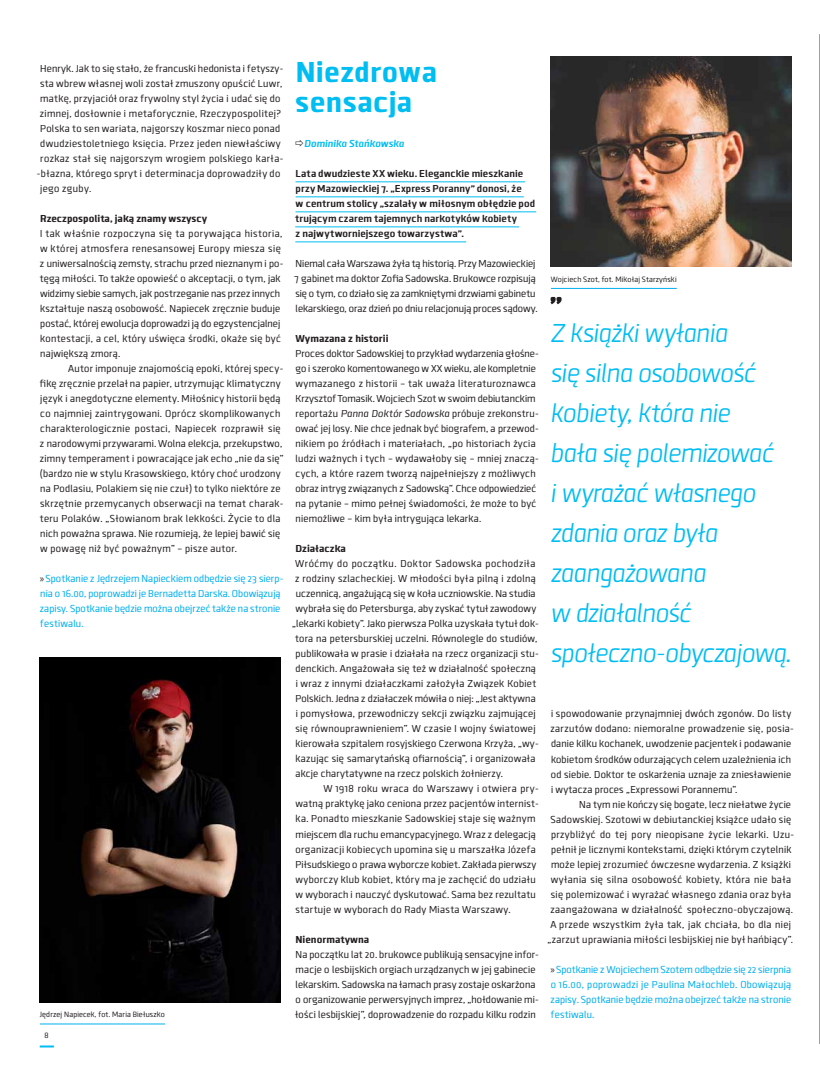
<style>
.page{position:relative;width:820px;height:1078px;background:#fff}
.page>*{position:absolute;margin:0;border:0;box-sizing:border-box;transform-origin:0 0}
.t1{font:800 30px/30px "Clio";letter-spacing:.01em;color:#00bdf2}
.t2{font:italic 300 27px/40px "Clio";letter-spacing:-.03em;color:#00bdf2}
.t3{font:10.5px/15px "Clio";letter-spacing:.005em;color:#231f20}
.t4{font:10.5px/15px "Clio";letter-spacing:-.01em;color:#00aeef}
.t5{font:700 10.5px/15px "Clio";letter-spacing:-.005em;color:#231f20}
.t6{font:10.5px/15px "Clio";letter-spacing:-.015em;color:#231f20}
.t7{font:800 10.5px "Clio";color:#231f20}
.t8{font:10.5px "Clio";letter-spacing:.03em;color:#231f20}
.t9{font:italic 700 10.5px "Clio";letter-spacing:-.015em;color:#00bdf2}
.t10{font:8px "Clio";color:#231f20}
.s1{font-family:"Myriad Pro";color:#231f20}
.s2{font-style:italic}
</style>
<div class="page">
<hr style="left:819px;top:34px;width:1px;height:1009px;background:#231f20">
<svg style="left:40px;top:1045px;width:14px;height:2px"></svg>
<hr style="left:295px;top:181px;width:230px;height:1px;background:#00bdf2">
<hr style="left:295px;top:196px;width:228px;height:1px;background:#00bdf2">
<hr style="left:295px;top:211px;width:241px;height:1px;background:#00bdf2">
<hr style="left:295px;top:226px;width:224px;height:1px;background:#00bdf2">
<hr style="left:295px;top:241px;width:171px;height:1px;background:#00bdf2">
<img style="left:550px;top:57px;width:241px;height:210px">
<svg style="left:550px;top:297px;width:11px;height:7px"></svg>
<img style="left:40px;top:657px;width:241px;height:345px">
<hr style="left:40px;top:1023px;width:125px;height:1px;background:#00aeef">
<hr style="left:550px;top:288px;width:126px;height:1px;background:#00aeef">
<p class="t3" style="left:40px;top:61px;width:245px">Henryk. Jak to się stało, że francuski hedonista i fetyszy-</p>
<p class="t3" style="left:40px;top:76px;width:244px">sta wbrew własnej woli został zmuszony opuścić Luwr,</p>
<p class="t3" style="left:40px;top:91px;width:242px">matkę, przyjaciół oraz frywolny styl życia i udać się do</p>
<p class="t3" style="left:40px;top:106px;width:243px">zimnej, dosłownie i metaforycznie, Rzeczypospolitej?</p>
<p class="t3" style="left:40px;top:121px;width:242px">Polska to sen wariata, najgorszy koszmar nieco ponad</p>
<p class="t3" style="left:40px;top:136px;width:242px">dwudziestoletniego księcia. Przez jeden niewłaściwy</p>
<p class="t3" style="left:40px;top:151px;width:245px">rozkaz stał się najgorszym wrogiem polskiego karła-</p>
<p class="t3" style="left:37px;top:166px;width:245px">-błazna, którego spryt i determinacja doprowadziły do</p>
<p class="t3" style="left:40px;top:181px;width:53px">jego zguby.</p>
<p class="t7" style="left:40px;top:212px;width:168px">Rzeczpospolita, jaką znamy wszyscy</p>
<p class="t3" style="left:40px;top:226px;width:245px">I tak właśnie rozpoczyna się ta porywająca historia, w której atmosfera renesansowej Europy miesza się z uniwersalnością zemsty, strachu przed nieznanym i po&shy;tęgą miłości. To także opowieść o akceptacji, o tym, jak widzimy siebie samych, jak postrzeganie nas przez innych kształtuje naszą osobowość. Napiecek zręcznie buduje postać, której ewolucja doprowadzi ją do egzystencjalnej kontestacji, a cel, który uświęca środki, okaże się być największą zmorą.</p>
<p class="t3" style="left:40px;top:361px;width:245px;text-indent:28px">Autor imponuje znajomością epoki, której specy&shy;fikę zręcznie przelał na papier, utrzymując klimatyczny język i anegdotyczne elementy. Miłośnicy historii będą co najmniej zaintrygowani. Oprócz skomplikowanych charakterologicznie postaci, Napiecek rozprawił się z narodowymi przywarami. Wolna elekcja, przekupstwo, zimny temperament i powracające jak echo „nie da się” (bardzo nie w stylu Krasowskiego, który choć urodzony na Podlasiu, Polakiem się nie czuł) to tylko niektóre ze skrzętnie przemycanych obserwacji na temat charak&shy;teru Polaków. „Słowianom brak lekkości. Życie to dla nich poważna sprawa. Nie rozumieją, że lepiej bawić się w powagę niż być poważnym” – pisze autor.</p>
<p class="t4" style="left:40px;top:571px;width:245px"><span class="s1">»</span>Spotkanie z Jędrzejem Napieckiem odbędzie się 23 sierp&shy;nia o 16.00, poprowadzi je Bernadetta Darska. Obowiązują zapisy. Spotkanie będzie można obejrzeć także na stronie festiwalu.</p>
<p class="t10" style="left:40px;top:1009px;width:127px">Jędrzej Napiecek, fot. Maria Biełuszko</p>
<p class="t10" style="left:45px;top:1030px;width:6px">8</p>
<h1 class="t1" style="left:295px;top:57px;width:143px">Niezdrowa sensacja</h1>
<p class="t9" style="left:304px;top:137px;width:102px">Dominika Stańkowska</p>
<p class="t5" style="left:295px;top:166px;width:241px">Lata dwudzieste XX wieku. Eleganckie mieszkanie przy Mazowieckiej 7. „Express Poranny” donosi, że<br>w centrum stolicy „szalały w miłosnym obłędzie pod trującym czarem tajemnych narkotyków kobiety<br>z najwytworniejszego towarzystwa”.</p>
<p class="t6" style="left:294px;top:256px;width:245px">Niemal cała Warszawa żyła tą historią. Przy Mazowieckiej 7 gabinet ma doktor Zofia Sadowska. Brukowce rozpisują się o tym, co działo się za zamkniętymi drzwiami gabinetu lekarskiego, oraz dzień po dniu relacjonują proces sądowy.</p>
<p class="t7" style="left:295px;top:332px;width:95px">Wymazana z historii</p>
<p class="t3" style="left:295px;top:346px;width:245px">Proces doktor Sadowskiej to przykład wydarzenia głośne&shy;go i szeroko komentowanego w XX wieku, ale kompletnie wymazanego z historii – tak uważa literaturoznawca Krzysztof Tomasik. Wojciech Szot w swoim debiutanckim reportażu <span class="s2">Panna Doktór Sadowska</span> próbuje zrekonstru&shy;ować jej losy. Nie chce jednak być biografem, a przewod&shy;nikiem po źródłach i materiałach, „po historiach życia ludzi ważnych i tych – wydawałoby się – mniej znaczą&shy;cych, a które razem tworzą najpełniejszy z możliwych obraz intryg związanych z Sadowską”. Chce odpowiedzieć na pytanie – mimo pełnej świadomości, że może to być niemożliwe – kim była intrygująca lekarka.</p>
<p class="t7" style="left:295px;top:542px;width:52px">Działaczka</p>
<p class="t8" style="left:295px;top:557px;width:242px">Wróćmy do początku. Doktor Sadowska pochodziła</p>
<p class="t3" style="left:295px;top:571px;width:242px">z rodziny szlacheckiej. W młodości była pilną i zdolną</p>
<p class="t3" style="left:295px;top:586px;width:241px">uczennicą, angażującą się w koła uczniowskie. Na studia</p>
<p class="t3" style="left:295px;top:601px;width:242px">wybrała się do Petersburga, aby zyskać tytuł zawodowy</p>
<p class="t3" style="left:292px;top:616px;width:248px">„lekarki kobiety”. Jako pierwsza Polka uzyskała tytuł dok-</p>
<p class="t3" style="left:295px;top:631px;width:244px">tora na petersburskiej uczelni. Równolegle do studiów,</p>
<p class="t3" style="left:295px;top:646px;width:245px">publikowała w prasie i działała na rzecz organizacji stu-</p>
<p class="t3" style="left:295px;top:661px;width:242px">denckich. Angażowała się też w działalność społeczną</p>
<p class="t3" style="left:295px;top:676px;width:242px">i wraz z innymi działaczkami założyła Związek Kobiet</p>
<p class="t3" style="left:295px;top:691px;width:242px">Polskich. Jedna z działaczek mówiła o niej: „Jest aktywna</p>
<p class="t3" style="left:295px;top:706px;width:242px">i pomysłowa, przewodniczy sekcji związku zajmującej</p>
<p class="t3" style="left:295px;top:721px;width:242px">się równouprawnieniem”. W czasie I wojny światowej</p>
<p class="t3" style="left:295px;top:736px;width:245px">kierowała szpitalem rosyjskiego Czerwona Krzyża, „wy-</p>
<p class="t3" style="left:295px;top:751px;width:241px">kazując się samarytańską ofiarnością”, i organizowała</p>
<p class="t3" style="left:295px;top:766px;width:209px">akcje charytatywne na rzecz polskich żołnierzy.</p>
<p class="t3" style="left:323px;top:781px;width:217px">W 1918 roku wraca do Warszawy i otwiera pry-</p>
<p class="t3" style="left:295px;top:796px;width:245px">watną praktykę jako ceniona przez pacjentów internist-</p>
<p class="t3" style="left:295px;top:811px;width:242px">ka. Ponadto mieszkanie Sadowskiej staje się ważnym</p>
<p class="t3" style="left:295px;top:826px;width:242px">miejscem dla ruchu emancypacyjnego. Wraz z delegacją</p>
<p class="t3" style="left:295px;top:841px;width:242px">organizacji kobiecych upomina się u marszałka Józefa</p>
<p class="t3" style="left:295px;top:856px;width:242px">Piłsudskiego o prawa wyborcze kobiet. Zakłada pierwszy</p>
<p class="t3" style="left:295px;top:871px;width:242px">wyborczy klub kobiet, który ma je zachęcić do udziału</p>
<p class="t3" style="left:295px;top:886px;width:242px">w wyborach i nauczyć dyskutować. Sama bez rezultatu</p>
<p class="t3" style="left:295px;top:901px;width:217px">startuje w wyborach do Rady Miasta Warszawy.</p>
<p class="t7" style="left:295px;top:932px;width:75px">Nienormatywna</p>
<p class="t3" style="left:295px;top:946px;width:245px">Na początku lat 20. brukowce publikują sensacyjne infor&shy;macje o lesbijskich orgiach urządzanych w jej gabinecie lekarskim. Sadowska na łamach prasy zostaje oskarżona o organizowanie perwersyjnych imprez, „hołdowanie mi&shy;łości lesbijskiej”, doprowadzenie do rozpadu kilku rodzin</p>
<p class="t10" style="left:550px;top:274px;width:127px">Wojciech Szot, fot. Mikołaj Starzyński</p>
<h2 class="t2" style="left:550px;top:313px;width:242px">Z książki wyłania<br>się silna osobowość kobiety, która nie<br>bała się polemizować<br>i wyrażać własnego zdania oraz była zaangażowana<br>w działalność społeczno-obyczajową.</h2>
<p class="t3" style="left:550px;top:706px;width:245px">i spowodowanie przynajmniej dwóch zgonów. Do listy zarzutów dodano: niemoralne prowadzenie się, posia&shy;danie kilku kochanek, uwodzenie pacjentek i podawanie kobietom środków odurzających celem uzależnienia ich od siebie. Doktor te oskarżenia uznaje za zniesławienie i wytacza proces „Expressowi Porannemu”.</p>
<p class="t3" style="left:579px;top:796px;width:213px">Na tym nie kończy się bogate, lecz niełatwe życie</p>
<p class="t3" style="left:550px;top:811px;width:242px">Sadowskiej. Szotowi w debiutanckiej książce udało się</p>
<p class="t3" style="left:550px;top:826px;width:245px">przybliżyć do tej pory nieopisane życie lekarki. Uzu-</p>
<p class="t3" style="left:550px;top:841px;width:242px">pełnił je licznymi kontekstami, dzięki którym czytelnik</p>
<p class="t3" style="left:550px;top:856px;width:241px">może lepiej zrozumieć ówczesne wydarzenia. Z książki</p>
<p class="t3" style="left:550px;top:871px;width:242px">wyłania się silna osobowość kobiety, która nie bała</p>
<p class="t3" style="left:550px;top:886px;width:242px">się polemizować i wyrażać własnego zdania oraz była</p>
<p class="t3" style="left:550px;top:901px;width:244px">zaangażowana w działalność społeczno-obyczajową.</p>
<p class="t3" style="left:550px;top:916px;width:242px">A przede wszystkim żyła tak, jak chciała, bo dla niej</p>
<p class="t3" style="left:547px;top:931px;width:247px">„zarzut uprawiania miłości lesbijskiej nie był hańbiący”.</p>
<p class="t4" style="left:550px;top:961px;width:242px;text-align:justify"><span class="s1">»</span>Spotkanie z Wojciechem Szotem odbędzie się 22 sierpnia o 16.00, poprowadzi je Paulina Małochleb. Obowiązują zapisy. Spotkanie będzie można obejrzeć także na stronie festiwalu.</p>
</div>
